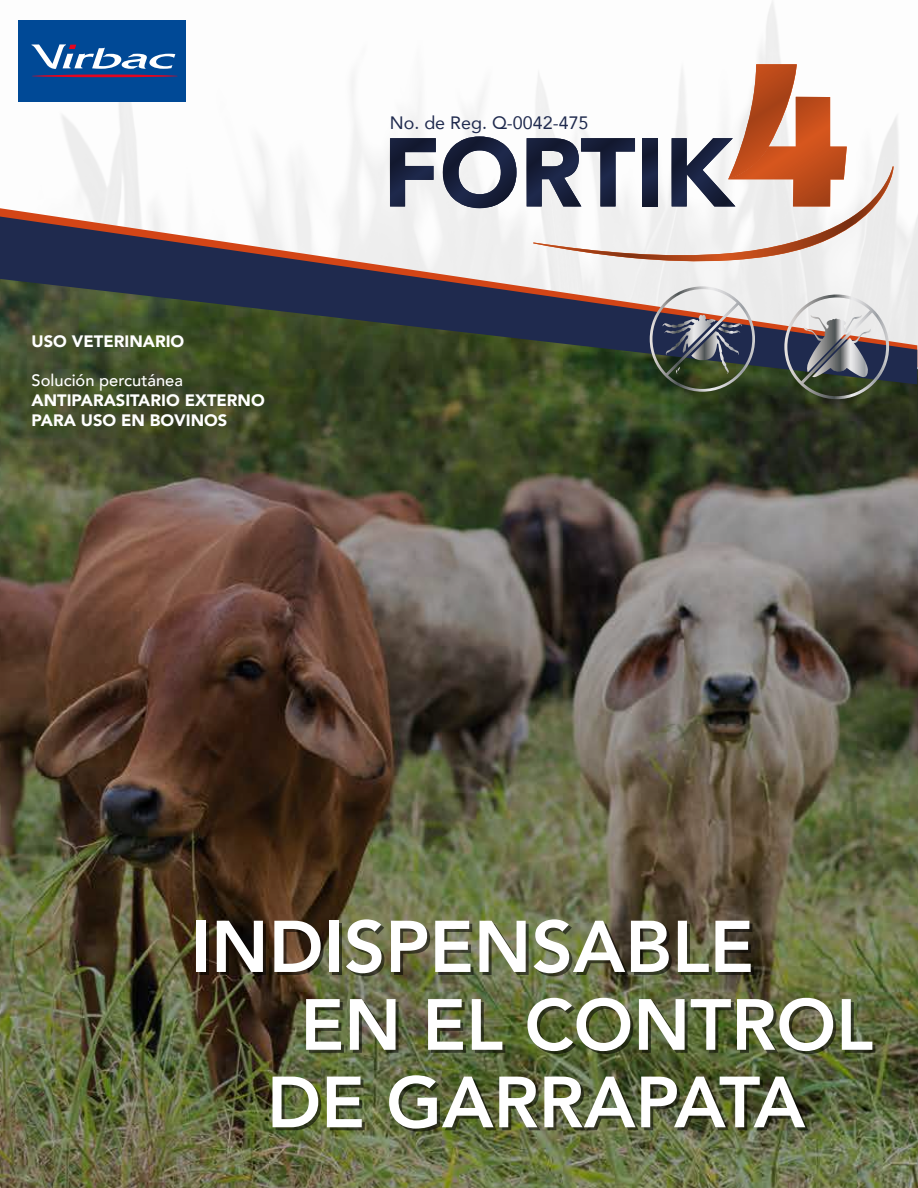
<style>
.page{position:relative;width:918px;height:1188px;background:#fff}
.page>*{position:absolute;margin:0;border:0;box-sizing:border-box;transform-origin:0 0}
.t1{font:800 72.45px "Avenir";color:#fff}
.t2{font:800 71.55px/77.6px "Avenir";color:#fff}
.t3{font:17.85px "Avenir";color:#1f2a4e}
.t4{font:900 16.5px/19.8px "Avenir";color:#fff}
.t5{font:500 16.5px "Avenir";color:#fff}
</style>
<div class="page">
<img style="left:0;top:369px;width:918px;height:819px">
<img style="left:18px;top:1px;width:900px;height:368px">
<svg style="left:0;top:208px;width:917px;height:9px;fill:#f7f6f6"></svg>
<svg style="left:0;top:217px;width:917px;height:167px"></svg>
<svg style="left:650px;top:286px;width:105px;height:106px"></svg>
<svg style="left:390px;top:138px;width:46px;height:68px"></svg>
<svg style="left:443px;top:137px;width:73px;height:71px"></svg>
<svg style="left:526px;top:64px;width:368px;height:198px"></svg>
<div style="left:18px;top:20px;width:167px;height:81px;background:#004996"></div>
<hr style="left:32px;top:74px;width:146px;height:3px;background:#e40520;border-radius:50%">
<svg style="left:32px;top:44px;width:143px;height:25px"></svg>
<svg style="left:784px;top:295px;width:105px;height:104px"></svg>
<p class="t4" style="left:32px;top:331px;width:154px">USO VETERINARIO</p>
<p class="t5" style="left:32px;top:366px;width:153px">Solución percutánea</p>
<p class="t4" style="left:32px;top:390px;width:235px">ANTIPARASITARIO EXTERNO<br>PARA USO EN BOVINOS</p>
<p class="t3" style="left:390px;top:108px;width:200px">No. de Reg. Q-0042-475</p>
<h1 class="t1" style="left:191px;top:890px;width:565px">INDISPENSABLE</h1>
<h2 class="t2" style="left:267px;top:986px;width:608px;text-indent:34px">EN EL CONTROL<br>DE GARRAPATA</h2>
</div>
